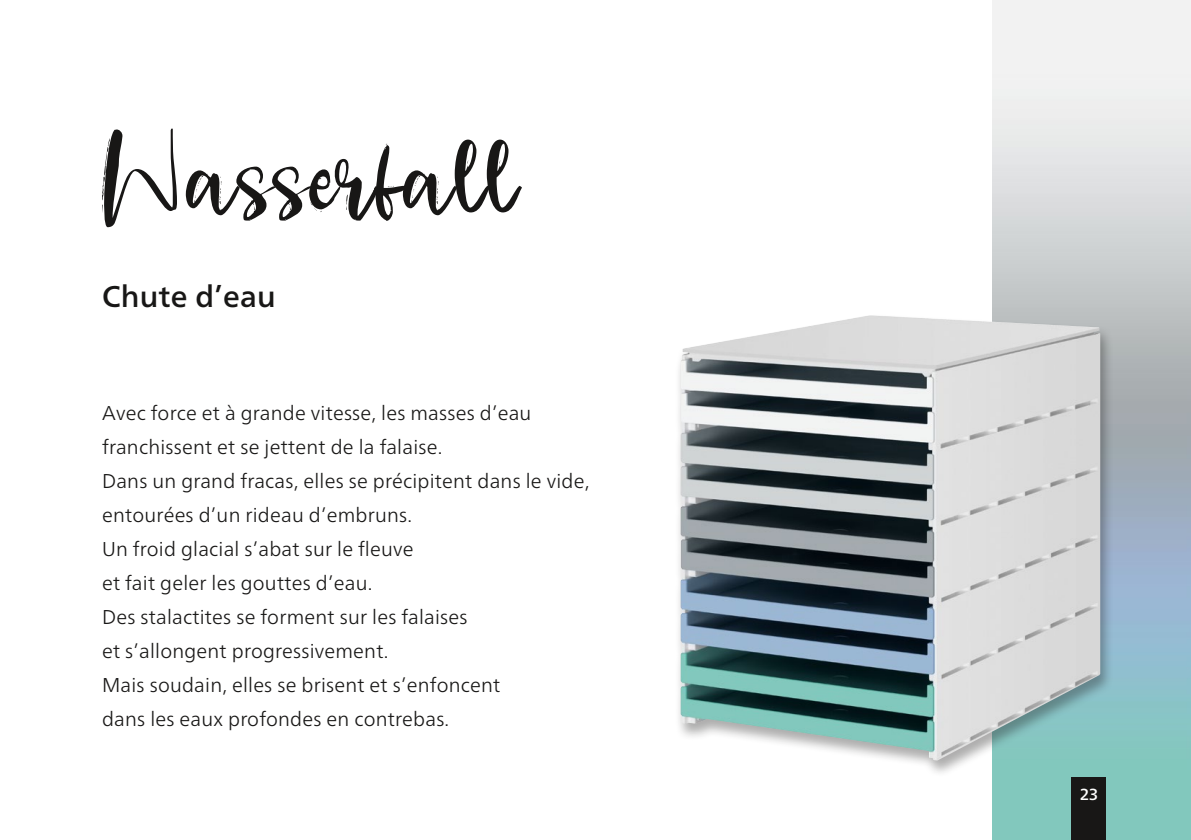
<style>
.page{position:relative;width:1191px;height:840px;background:#fff}
.page>*{position:absolute;margin:0;border:0;box-sizing:border-box;transform-origin:0 0}
.t1{font:140px "Best Ever";letter-spacing:.01em;color:#181716}
.t2{font:500 30px "Frutiger Neue LT Pro";letter-spacing:.01em;color:#181716}
.t3{font:300 20px/34px "Frutiger Neue LT Pro";letter-spacing:.01em;color:#181716}
.t4{font:500 16px "Frutiger Neue LT Pro";color:#fff}
</style>
<div class="page">
<div style="left:1071px;top:777px;width:35px;height:62px;background:#181716"></div>
<div style="left:675px;top:313px;width:438px;height:463px;background:#181716;opacity:.35"></div>
<img style="left:680px;top:315px;width:420px;height:445px">
<h1 class="t1" style="left:102px;top:102px;width:418px">Wasserfall</h1>
<h2 class="t2" style="left:102px;top:278px;width:175px">Chute d’eau</h2>
<p class="t3" style="left:102px;top:396px;width:489px">Avec force et à grande vitesse, les masses d’eau franchissent et se jettent de la falaise.<br>Dans un grand fracas, elles se précipitent dans le vide, entourées d’un rideau d’embruns.<br>Un froid glacial s’abat sur le fleuve<br>et fait geler les gouttes d’eau.<br>Des stalactites se forment sur les falaises<br>et s’allongent progressivement.<br>Mais soudain, elles se brisent et s’enfoncent<br>dans les eaux profondes en contrebas.</p>
<p class="t4" style="left:1080px;top:784px;width:19px">23</p>
</div>
